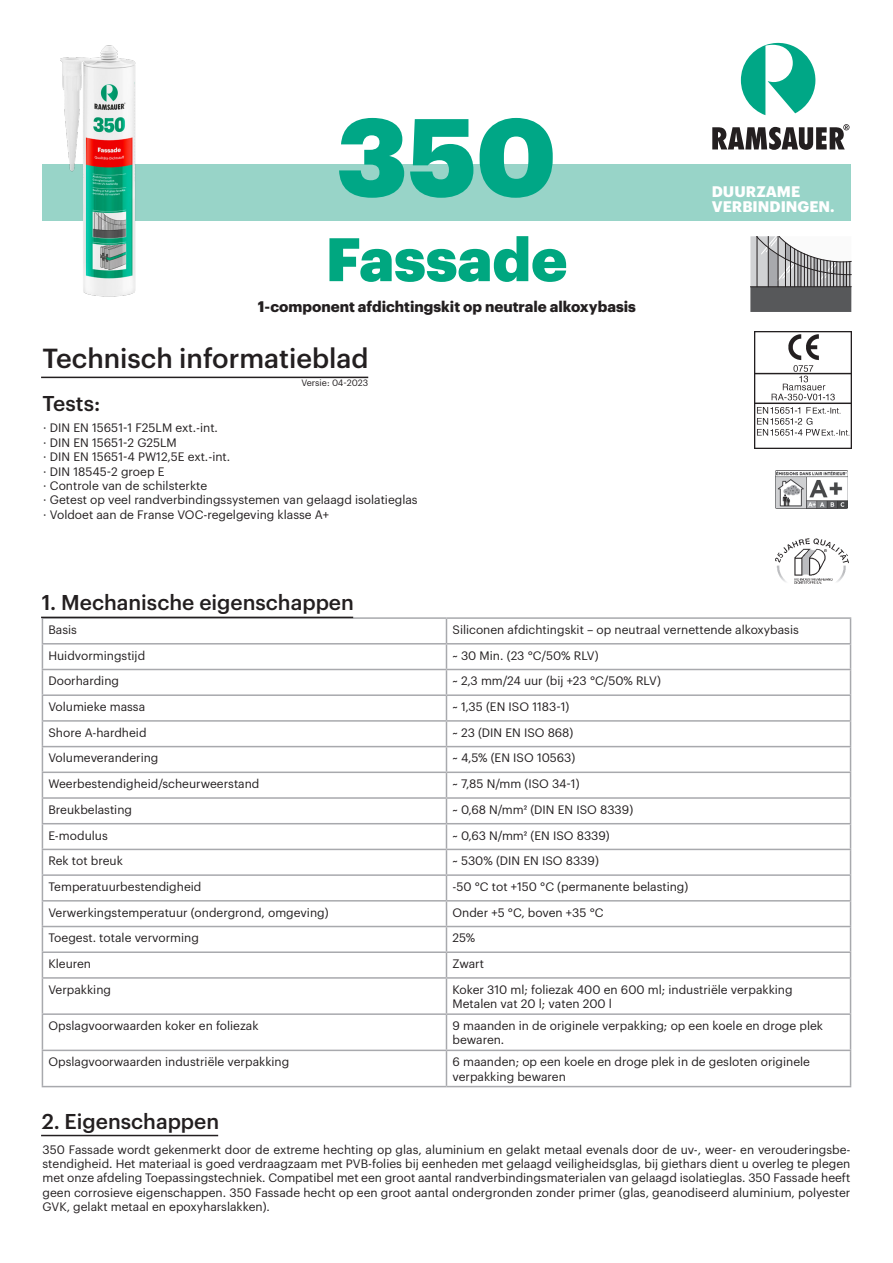
<style>
.page{position:relative;width:893px;height:1263px;background:#fff}
.page>*{position:absolute;margin:0;border:0;box-sizing:border-box;transform-origin:0 0}
.t1{font:900 108px "Graphik";color:#00a786}
.t2{font:900 60px "Graphik";color:#00a780}
.t3{font:500 27px "Graphik";color:#231f20}
.t4{font:500 21px "Graphik";color:#231f20}
.t5{font:700 15px "Graphik";color:#231f20}
.t6{font:700 15px "Graphik";color:#fff}
.t7{font:12px/14.4px "Graphik";color:#231f20}
.t8{font:9px "Graphik";color:#231f20}
</style>
<div class="page">
<div style="left:43px;top:164px;width:808px;height:57px;background:#98d4c8"></div>
<hr style="left:41px;top:377px;width:327px;height:1px;background:#231f20">
<hr style="left:42px;top:617px;width:404px;height:2px;background:#a8a9ad">
<hr style="left:446px;top:617px;width:405px;height:2px;background:#a8a9ad">
<hr style="left:42px;top:643px;width:404px;height:1px;background:#a8a9ad">
<hr style="left:446px;top:643px;width:405px;height:1px;background:#a8a9ad">
<hr style="left:42px;top:669px;width:404px;height:1px;background:#a8a9ad">
<hr style="left:446px;top:669px;width:405px;height:1px;background:#a8a9ad">
<hr style="left:42px;top:694px;width:404px;height:2px;background:#a8a9ad">
<hr style="left:446px;top:694px;width:405px;height:2px;background:#a8a9ad">
<hr style="left:42px;top:720px;width:404px;height:2px;background:#a8a9ad">
<hr style="left:446px;top:720px;width:405px;height:2px;background:#a8a9ad">
<hr style="left:42px;top:746px;width:404px;height:1px;background:#a8a9ad">
<hr style="left:446px;top:746px;width:405px;height:1px;background:#a8a9ad">
<hr style="left:42px;top:771px;width:404px;height:2px;background:#a8a9ad">
<hr style="left:446px;top:771px;width:405px;height:2px;background:#a8a9ad">
<hr style="left:42px;top:797px;width:404px;height:2px;background:#a8a9ad">
<hr style="left:446px;top:797px;width:405px;height:2px;background:#a8a9ad">
<hr style="left:42px;top:823px;width:404px;height:1px;background:#a8a9ad">
<hr style="left:446px;top:823px;width:405px;height:1px;background:#a8a9ad">
<hr style="left:42px;top:849px;width:404px;height:1px;background:#a8a9ad">
<hr style="left:446px;top:849px;width:405px;height:1px;background:#a8a9ad">
<hr style="left:42px;top:874px;width:404px;height:2px;background:#a8a9ad">
<hr style="left:446px;top:874px;width:405px;height:2px;background:#a8a9ad">
<hr style="left:42px;top:900px;width:404px;height:1px;background:#a8a9ad">
<hr style="left:446px;top:900px;width:405px;height:1px;background:#a8a9ad">
<hr style="left:42px;top:926px;width:404px;height:1px;background:#a8a9ad">
<hr style="left:446px;top:926px;width:405px;height:1px;background:#a8a9ad">
<hr style="left:42px;top:951px;width:404px;height:2px;background:#a8a9ad">
<svg style="left:42px;top:619px;width:1px;height:358px"></svg>
<hr style="left:446px;top:951px;width:405px;height:2px;background:#a8a9ad">
<svg style="left:446px;top:619px;width:1px;height:358px"></svg>
<svg style="left:850px;top:619px;width:1px;height:358px"></svg>
<hr style="left:42px;top:977px;width:404px;height:2px;background:#a8a9ad">
<hr style="left:42px;top:979px;width:1px;height:34px;background:#a8a9ad">
<hr style="left:446px;top:977px;width:405px;height:2px;background:#a8a9ad">
<hr style="left:446px;top:979px;width:1px;height:34px;background:#a8a9ad">
<hr style="left:850px;top:979px;width:1px;height:34px;background:#a8a9ad">
<hr style="left:42px;top:1013px;width:404px;height:2px;background:#a8a9ad">
<hr style="left:42px;top:1015px;width:1px;height:34px;background:#a8a9ad">
<hr style="left:446px;top:1013px;width:405px;height:2px;background:#a8a9ad">
<hr style="left:446px;top:1015px;width:1px;height:34px;background:#a8a9ad">
<hr style="left:850px;top:1015px;width:1px;height:34px;background:#a8a9ad">
<hr style="left:42px;top:1049px;width:404px;height:2px;background:#a8a9ad">
<hr style="left:42px;top:1051px;width:1px;height:35px;background:#a8a9ad">
<hr style="left:446px;top:1049px;width:405px;height:2px;background:#a8a9ad">
<hr style="left:446px;top:1051px;width:1px;height:35px;background:#a8a9ad">
<hr style="left:850px;top:1051px;width:1px;height:35px;background:#a8a9ad">
<hr style="left:42px;top:1086px;width:404px;height:1px;background:#a8a9ad">
<hr style="left:446px;top:1086px;width:405px;height:1px;background:#a8a9ad">
<hr style="left:41px;top:1135px;width:177px;height:1px;background:#231f20">
<hr style="left:41px;top:617px;width:312px;height:1px;background:#231f20">
<img style="left:42px;top:45px;width:94px;height:252px">
<svg style="left:712px;top:124px;width:137px;height:26px"></svg>
<svg style="left:741px;top:43px;width:75px;height:72px"></svg>
<img style="left:776px;top:538px;width:72px;height:46px">
<img style="left:776px;top:471px;width:72px;height:38px">
<div style="left:750px;top:287px;width:101px;height:25px;background:#57585a"></div>
<svg style="left:750px;top:236px;width:101px;height:52px"></svg>
<img style="left:755px;top:331px;width:96px;height:117px">
<p class="t1" style="left:336px;top:73px;width:221px">350</p>
<p class="t2" style="left:326px;top:213px;width:243px">Fassade</p>
<p class="t5" style="left:258px;top:295px;width:379px">1-component afdichtingskit op neutrale alkoxybasis</p>
<p class="t3" style="left:43px;top:338px;width:328px">Technisch informatieblad</p>
<p class="t4" style="left:43px;top:387px;width:59px">Tests:</p>
<p class="t8" style="left:301px;top:376px;width:68px">Versie: 04-2023</p>
<p class="t7" style="left:43px;top:420px;width:176px">· DIN EN 15651-1 F25LM ext.-int.</p>
<p class="t7" style="left:43px;top:434px;width:135px">· DIN EN 15651-2 G25LM</p>
<p class="t7" style="left:43px;top:448px;width:189px">· DIN EN 15651-4 PW12,5E ext.-int.</p>
<p class="t7" style="left:43px;top:463px;width:123px">· DIN 18545-2 groep E</p>
<p class="t7" style="left:43px;top:477px;width:166px">· Controle van de schilsterkte</p>
<p class="t7" style="left:43px;top:492px;width:376px">· Getest op veel randverbindingssystemen van gelaagd isolatieglas</p>
<p class="t7" style="left:43px;top:506px;width:287px">· Voldoet aan de Franse VOC-regelgeving klasse A+</p>
<p class="t4" style="left:42px;top:587px;width:314px">1. Mechanische eigenschappen</p>
<p class="t6" style="left:712px;top:180px;width:90px">DUURZAME</p>
<p class="t6" style="left:712px;top:195px;width:124px">VERBINDINGEN.</p>
<p class="t7" style="left:48px;top:621px;width:30px">Basis</p>
<p class="t7" style="left:452px;top:621px;width:348px">Siliconen afdichtingskit – op neutraal vernettende alkoxybasis</p>
<p class="t7" style="left:48px;top:647px;width:98px">Huidvormingstijd</p>
<p class="t7" style="left:452px;top:647px;width:148px">~ 30 Min. (23 °C/50% RLV)</p>
<p class="t7" style="left:48px;top:673px;width:72px">Doorharding</p>
<p class="t7" style="left:452px;top:673px;width:210px">~ 2,3 mm/24 uur (bij +23 °C/50% RLV)</p>
<p class="t7" style="left:48px;top:698px;width:98px">Volumieke massa</p>
<p class="t7" style="left:452px;top:698px;width:118px">~ 1,35 (EN ISO 1183-1)</p>
<p class="t7" style="left:48px;top:724px;width:100px">Shore A-hardheid</p>
<p class="t7" style="left:452px;top:724px;width:122px">~ 23 (DIN EN ISO 868)</p>
<p class="t7" style="left:48px;top:750px;width:112px">Volumeverandering</p>
<p class="t7" style="left:452px;top:750px;width:124px">~ 4,5% (EN ISO 10563)</p>
<p class="t7" style="left:48px;top:775px;width:213px">Weerbestendigheid/scheurweerstand</p>
<p class="t7" style="left:452px;top:775px;width:129px">~ 7,85 N/mm (ISO 34-1)</p>
<p class="t7" style="left:48px;top:801px;width:85px">Breukbelasting</p>
<p class="t7" style="left:452px;top:801px;width:182px">~ 0,68 N/mm² (DIN EN ISO 8339)</p>
<p class="t7" style="left:48px;top:827px;width:61px">E-modulus</p>
<p class="t7" style="left:452px;top:827px;width:159px">~ 0,63 N/mm² (EN ISO 8339)</p>
<p class="t7" style="left:48px;top:853px;width:76px">Rek tot breuk</p>
<p class="t7" style="left:452px;top:853px;width:148px">~ 530% (DIN EN ISO 8339)</p>
<p class="t7" style="left:48px;top:878px;width:154px">Temperatuurbestendigheid</p>
<p class="t7" style="left:452px;top:878px;width:237px">-50 °C tot +150 °C (permanente belasting)</p>
<p class="t7" style="left:48px;top:904px;width:282px">Verwerkingstemperatuur (ondergrond, omgeving)</p>
<p class="t7" style="left:452px;top:904px;width:153px">Onder +5 °C, boven +35 °C</p>
<p class="t7" style="left:48px;top:930px;width:152px">Toegest. totale vervorming</p>
<p class="t7" style="left:452px;top:930px;width:24px">25%</p>
<p class="t7" style="left:48px;top:955px;width:44px">Kleuren</p>
<p class="t7" style="left:452px;top:955px;width:33px">Zwart</p>
<p class="t7" style="left:48px;top:981px;width:64px">Verpakking</p>
<p class="t7" style="left:452px;top:981px;width:342px">Koker 310 ml; foliezak 400 en 600 ml; industriële verpakking</p>
<p class="t7" style="left:452px;top:995px;width:161px">Metalen vat 20 l; vaten 200 l</p>
<p class="t7" style="left:48px;top:1017px;width:212px">Opslagvoorwaarden koker en foliezak</p>
<p class="t7" style="left:452px;top:1017px;width:372px">9 maanden in de originele verpakking; op een koele en droge plek bewaren.</p>
<p class="t7" style="left:48px;top:1053px;width:242px">Opslagvoorwaarden industriële verpakking</p>
<p class="t7" style="left:452px;top:1053px;width:359px">6 maanden; op een koele en droge plek in de gesloten originele verpakking bewaren</p>
<p class="t4" style="left:42px;top:1105px;width:179px">2. Eigenschappen</p>
<p class="t7" style="left:43px;top:1141px;width:809px;text-align:justify">350 Fassade wordt gekenmerkt door de extreme hechting op glas, aluminium en gelakt metaal evenals door de uv-, weer- en verouderingsbe&shy;stendigheid. Het materiaal is goed verdraagzaam met PVB-folies bij eenheden met gelaagd veiligheidsglas, bij giethars dient u overleg te plegen met onze afdeling Toepassingstechniek. Compatibel met een groot aantal randverbindingsmaterialen van gelaagd isolatieglas. 350 Fassade heeft geen corrosieve eigenschappen. 350 Fassade hecht op een groot aantal ondergronden zonder primer (glas, geanodiseerd aluminium, polyester GVK, gelakt metaal en epoxyharslakken).</p>
</div>
